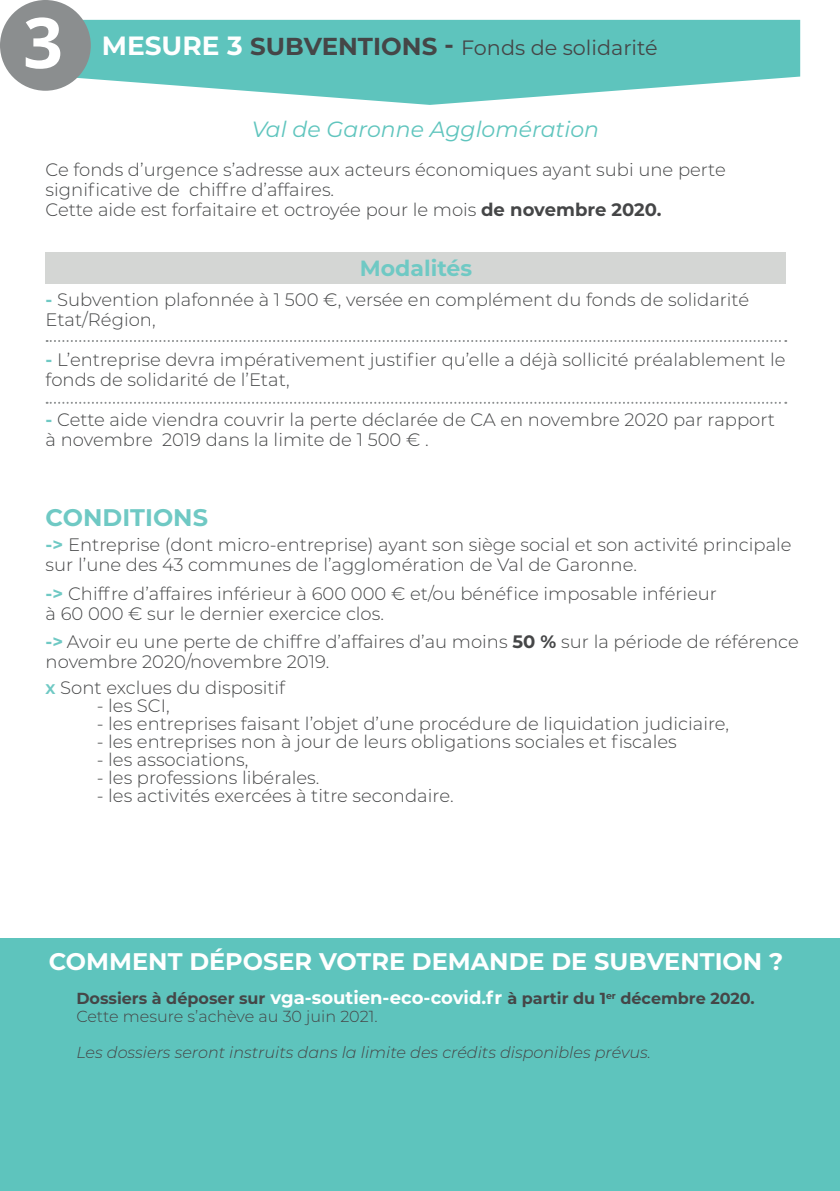
<style>
.page{position:relative;width:840px;height:1191px;background:#fff}
.page>*{position:absolute;margin:0;border:0;box-sizing:border-box;transform-origin:0 0}
.t1{font:700 70px "Open Sans";color:#fff}
.t2{font:700 24px "Montserrat";color:#fff}
.t3{font:700 24px "Montserrat";color:#6fc9c4}
.t4{font:italic 22px "Montserrat";color:#60c5be}
.t5{font:700 22px "Montserrat";color:#6fc9c4}
.t6{font:20.8px "Montserrat";color:#454647}
.t7{font:300 18px/20px "Montserrat";color:#454647}
.t8{font:700 16px/18px "Montserrat";color:#454647}
.t9{font:italic 300 16px "Montserrat";color:#454647}
.s1{font-weight:700;font-size:26.4px;color:#fff}
.s2{font-weight:700;font-size:24.4px}
.s3{font-weight:700}
.s4{font-weight:700;color:#6fc9c4}
.s5{font-weight:700;font-size:14px;color:#6fc9c4}
.s6{font-size:18px;color:#fff}
.s7{font-weight:300}
</style>
<div class="page">
<svg style="left:60px;top:20px;width:739px;height:85px;fill:#5ec4bd"></svg>
<div style="left:0;top:0;width:91px;height:91px;background:#8b8e8f;border-radius:50%"></div>
<div style="left:46px;top:252px;width:739px;height:31px;background:#d4d6d4"></div>
<svg style="left:47px;top:340px;width:738px;height:2px"></svg>
<svg style="left:47px;top:402px;width:738px;height:2px"></svg>
<div style="left:0;top:938px;width:839px;height:253px;background:#5ec4bd"></div>
<h1 class="t1" style="left:23px;top:-7px;width:41px">3</h1>
<p class="t6" style="left:102px;top:33px;width:557px"><span class="s1">MESURE 3</span> <span class="s2">SUBVENTIONS -</span> Fonds de solidarité</p>
<p class="t4" style="left:251px;top:114px;width:349px">Val de Garonne Agglomération</p>
<p class="t7" style="left:46px;top:159px;width:681px">Ce fonds d’urgence s’adresse aux acteurs économiques ayant subi une perte significative de chiffre d’affaires.<br>Cette aide est forfaitaire et octroyée pour le mois <span class="s3">de novembre 2020.</span></p>
<p class="t5" style="left:359px;top:252px;width:114px">Modalités</p>
<p class="t7" style="left:46px;top:289px;width:704px"><span class="s4">-</span> Subvention plafonnée à 1 500 €, versée en complément du fonds de solidarité<br>Etat/Région,</p>
<p class="t7" style="left:46px;top:349px;width:741px"><span class="s4">-</span> L’entreprise devra impérativement justifier qu’elle a déjà sollicité préalablement le fonds de solidarité de l’Etat,</p>
<p class="t7" style="left:46px;top:409px;width:730px"><span class="s4">-</span> Cette aide viendra couvrir la perte déclarée de CA en novembre 2020 par rapport à novembre 2019 dans la limite de 1 500 € .</p>
<h2 class="t3" style="left:46px;top:500px;width:164px">CONDITIONS</h2>
<p class="t7" style="left:46px;top:534px;width:747px"><span class="s4">-&gt;</span> Entreprise (dont micro-entreprise) ayant son siège social et son activité principale sur l’une des 43 communes de l’agglomération de Val de Garonne.</p>
<p class="t7" style="left:46px;top:582px;width:672px"><span class="s4">-&gt;</span> Chiffre d’affaires inférieur à 600 000 € et/ou bénéfice imposable inférieur à 60 000 € sur le dernier exercice clos.</p>
<p class="t7" style="left:46px;top:630px;width:754px"><span class="s4">-&gt;</span> Avoir eu une perte de chiffre d’affaires d’au moins <span class="s3">50 %</span> sur la période de référence novembre 2020/novembre 2019.</p>
<p class="t7" style="left:46px;top:676px;width:241px"><span class="s5">X</span> Sont exclues du dispositif</p>
<p class="t7" style="left:97px;top:694px;width:74px">- les SCI,</p>
<p class="t7" style="left:97px;top:712px;width:633px">- les entreprises faisant l’objet d’une procédure de liquidation judiciaire,</p>
<p class="t7" style="left:97px;top:730px;width:581px">- les entreprises non à jour de leurs obligations sociales et fiscales</p>
<p class="t7" style="left:97px;top:748px;width:153px">- les associations,</p>
<p class="t7" style="left:97px;top:766px;width:224px">- les professions libérales.</p>
<p class="t7" style="left:97px;top:784px;width:358px">- les activités exercées à titre secondaire.</p>
<h2 class="t2" style="left:49px;top:944px;width:735px">COMMENT DÉPOSER VOTRE DEMANDE DE SUBVENTION ?</h2>
<p class="t8" style="left:76px;top:988px;width:679px">Dossiers à déposer sur <span class="s6">vga-soutien-eco-covid.fr</span> à partir du 1<sup>er</sup> décembre 2020.<br><span class="s7">Cette mesure s’achève au 30 juin 2021.</span></p>
<p class="t9" style="left:76px;top:1041px;width:576px">Les dossiers seront instruits dans la limite des crédits disponibles prévus.</p>
</div>
